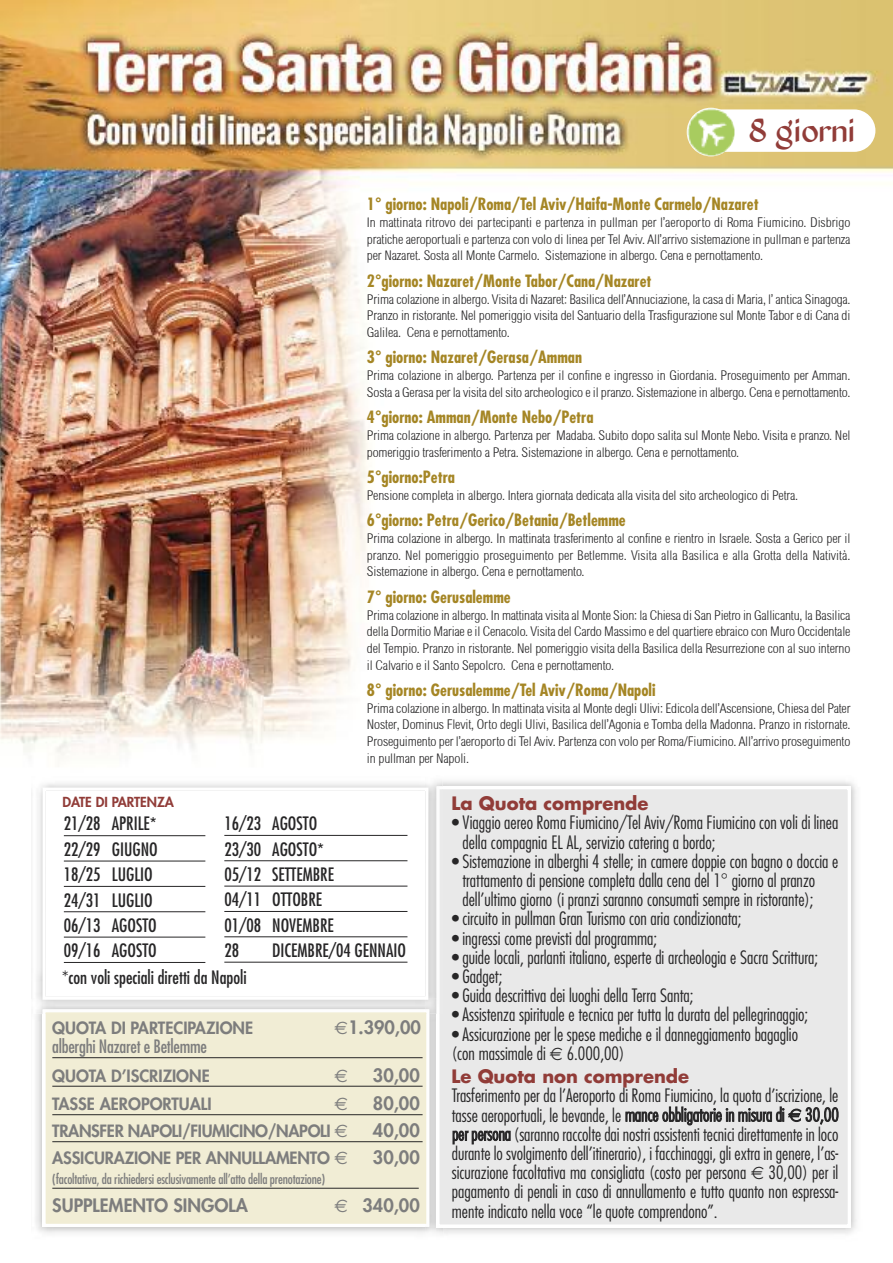
<style>
.page{position:relative;width:893px;height:1263px;background:#fff}
.page>*{position:absolute;margin:0;border:0;box-sizing:border-box;transform-origin:0 0}
.t1{font:36.3px "Kingthings Exeter";color:#913c38}
.t2{font:300 condensed 18px/19.2px "Futura";color:#272627}
.t3{font:condensed 18px/25.3px "Futura";color:#272627}
.t4{font:800 18px "Futura";color:#7d7d7d}
.t5{font:700 18px "Futura";color:#913c38}
.t6{font:condensed 18px "Futura";letter-spacing:-.015em;color:#7d7d7d}
.t7{font:18px "Euro Sans";color:#7d7d7d}
.t8{font:700 condensed 16.5px "Futura";color:#a58625}
.t9{font:800 16.5px "Futura";letter-spacing:-.01em;color:#7d7d7d}
.t10{font:13.5px/16.6px "Sertig";letter-spacing:-.01em;color:#272627;text-align:justify}
.t11{font:condensed 13.5px "Futura";letter-spacing:-.015em;color:#7d7d7d}
.t12{font:800 13.5px "Futura";color:#913c38}
.s1{font-family:"Helvetica";font-stretch:normal}
.s2{font-family:"Euro Sans";font-weight:400}
.s3{font-family:"Euro Sans";font-weight:400;font-size:18px}
</style>
<div class="page">
<img style="left:0;top:0;width:893px;height:756px">
<div style="left:689px;top:109px;width:186px;height:43px;background:#fff;border-radius:21px"></div>
<div style="left:45px;top:1014px;width:380px;height:210px;background:#f1edd5"></div>
<img style="left:425px;top:1014px;width:19px;height:223px">
<img style="left:425px;top:1014px;width:4px;height:213px">
<div style="left:437px;top:786px;width:411px;height:441px;background:#e9e9e9"></div>
<hr style="left:52px;top:1057px;width:371px;height:1px;background:#272627">
<hr style="left:52px;top:1086px;width:371px;height:1px;background:#272627">
<hr style="left:52px;top:1114px;width:371px;height:1px;background:#272627">
<hr style="left:52px;top:1141px;width:371px;height:1px;background:#272627">
<hr style="left:52px;top:1188px;width:367px;height:1px;background:#272627">
<img style="left:687px;top:108px;width:48px;height:48px;border-radius:50%">
<img style="left:31px;top:783px;width:394px;height:231px">
<img style="left:43px;top:1009px;width:382px;height:4px">
<img style="left:425px;top:778px;width:17px;height:220px">
<img style="left:425px;top:998px;width:12px;height:16px">
<svg style="left:425px;top:1009px;width:4px;height:5px"></svg>
<img style="left:437px;top:786px;width:5px;height:228px">
<svg style="left:43px;top:787px;width:385px;height:213px"></svg>
<hr style="left:64px;top:835px;width:141px;height:1px;background:#272627">
<hr style="left:64px;top:861px;width:141px;height:1px;background:#272627">
<hr style="left:64px;top:886px;width:141px;height:1px;background:#272627">
<hr style="left:64px;top:911px;width:141px;height:1px;background:#272627">
<hr style="left:64px;top:937px;width:141px;height:1px;background:#272627">
<hr style="left:64px;top:962px;width:141px;height:1px;background:#272627">
<hr style="left:224px;top:835px;width:183px;height:1px;background:#272627">
<hr style="left:224px;top:860px;width:183px;height:1px;background:#272627">
<hr style="left:224px;top:886px;width:183px;height:1px;background:#272627">
<hr style="left:224px;top:911px;width:183px;height:1px;background:#272627">
<hr style="left:224px;top:936px;width:183px;height:1px;background:#272627">
<hr style="left:224px;top:962px;width:183px;height:1px;background:#272627">
<svg style="left:550px;top:1047px;width:12px;height:13px"></svg>
<svg style="left:789px;top:1109px;width:12px;height:12px"></svg>
<svg style="left:751px;top:1167px;width:12px;height:12px"></svg>
<h1 class="t1" style="left:749px;top:108px;width:108px">8 giorni</h1>
<p class="t8" style="left:367px;top:197px;width:393px">1° giorno: Napoli/Roma/Tel Aviv/Haifa-Monte Carmelo/Nazaret</p>
<p class="t10" style="left:367px;top:215px;width:485px">In mattinata ritrovo dei partecipanti e partenza in pullman per l’aeroporto di Roma Fiumicino. Disbrigo pratiche aeroportuali e partenza con volo di linea per Tel Aviv. All’arrivo sistemazione in pullman e partenza per Nazaret. Sosta all Monte Carmelo. Sistemazione in albergo. Cena e pernottamento.</p>
<p class="t8" style="left:367px;top:274px;width:286px">2°giorno: Nazaret/Monte Tabor/Cana/Nazaret</p>
<p class="t10" style="left:367px;top:292px;width:485px">Prima colazione in albergo. Visita di Nazaret: Basilica dell’Annuciazione, la casa di Maria, l’ antica Sinagoga.<br>Pranzo in ristorante. Nel pomeriggio visita del Santuario della Trasfigurazione sul Monte Tabor e di Cana di Galilea. Cena e pernottamento.</p>
<p class="t8" style="left:367px;top:350px;width:217px">3° giorno: Nazaret/Gerasa/Amman</p>
<p class="t10" style="left:367px;top:368px;width:485px">Prima colazione in albergo. Partenza per il confine e ingresso in Giordania. Proseguimento per Amman.<br>Sosta a Gerasa per la visita del sito archeologico e il pranzo. Sistemazione in albergo. Cena e pernottamento.</p>
<p class="t8" style="left:367px;top:410px;width:228px">4°giorno: Amman/Monte Nebo/Petra</p>
<p class="t10" style="left:367px;top:428px;width:485px">Prima colazione in albergo. Partenza per Madaba. Subito dopo salita sul Monte Nebo. Visita e pranzo. Nel pomeriggio trasferimento a Petra. Sistemazione in albergo. Cena e pernottamento.</p>
<p class="t8" style="left:367px;top:470px;width:90px">5°giorno:Petra</p>
<p class="t10" style="left:367px;top:488px;width:433px">Pensione completa in albergo. Intera giornata dedicata alla visita del sito archeologico di Petra.</p>
<p class="t8" style="left:367px;top:513px;width:260px">6°giorno: Petra/Gerico/Betania/Betlemme</p>
<p class="t10" style="left:367px;top:531px;width:485px">Prima colazione in albergo. In mattinata trasferimento al confine e rientro in Israele. Sosta a Gerico per il pranzo. Nel pomeriggio proseguimento per Betlemme. Visita alla Basilica e alla Grotta della Natività.<br>Sistemazione in albergo. Cena e pernottamento.</p>
<p class="t8" style="left:367px;top:590px;width:145px">7° giorno: Gerusalemme</p>
<p class="t10" style="left:367px;top:608px;width:485px">Prima colazione in albergo. In mattinata visita al Monte Sion: la Chiesa di San Pietro in Gallicantu, la Basilica della Dormitio Mariae e il Cenacolo. Visita del Cardo Massimo e del quartiere ebraico con Muro Occidentale del Tempio. Pranzo in ristorante. Nel pomeriggio visita della Basilica della Resurrezione con al suo interno il Calvario e il Santo Sepolcro. Cena e pernottamento.</p>
<p class="t8" style="left:367px;top:683px;width:290px">8° giorno: Gerusalemme/Tel Aviv/Roma/Napoli</p>
<p class="t10" style="left:367px;top:701px;width:485px">Prima colazione in albergo. In mattinata visita al Monte degli Ulivi: Edicola dell’Ascensione, Chiesa del Pater Noster, Dominus Flevit, Orto degli Ulivi, Basilica dell’Agonia e Tomba della Madonna. Pranzo in ristornate.<br>Proseguimento per l’aeroporto di Tel Aviv. Partenza con volo per Roma/Fiumicino. All’arrivo proseguimento in pullman per Napoli.</p>
<p class="t12" style="left:62px;top:795px;width:113px">DATE DI PARTENZA</p>
<h2 class="t3" style="left:64px;top:812px;width:95px">21/28 APRILE<span class="s1">*<br></span>22/29 GIUGNO<br>18/25 LUGLIO<br>24/31 LUGLIO<br>06/13 AGOSTO<br>09/16 AGOSTO</h2>
<h2 class="t3" style="left:224px;top:812px;width:111px">16/23 AGOSTO<br>23/30 AGOSTO<span class="s1">*<br></span>05/12 SETTEMBRE<br>04/11 OTTOBRE<br>01/08 NOVEMBRE<br>28</h2>
<h2 class="t3" style="left:272px;top:939px;width:135px">DICEMBRE/04 GENNAIO</h2>
<h2 class="t3" style="left:62px;top:965px;width:186px">*con voli speciali diretti da Napoli</h2>
<p class="t9" style="left:52px;top:1020px;width:202px">QUOTA DI PARTECIPAZIONE</p>
<h2 class="t4" style="left:335px;top:1018px;width:88px"><span class="s2">€</span>1.390,00</h2>
<h2 class="t6" style="left:52px;top:1038px;width:156px">alberghi Nazaret e Betlemme</h2>
<p class="t9" style="left:52px;top:1068px;width:159px">QUOTA D’ISCRIZIONE</p>
<h2 class="t7" style="left:335px;top:1065px;width:15px">€</h2>
<h2 class="t4" style="left:373px;top:1066px;width:48px">30,00</h2>
<p class="t9" style="left:52px;top:1096px;width:161px">TASSE AEROPORTUALI</p>
<h2 class="t7" style="left:335px;top:1093px;width:15px">€</h2>
<h2 class="t4" style="left:373px;top:1095px;width:48px">80,00</h2>
<p class="t9" style="left:52px;top:1123px;width:297px">TRANSFER NAPOLI/FIUMICINO/NAPOLI <span class="s3">€</span></p>
<h2 class="t4" style="left:373px;top:1122px;width:48px">40,00</h2>
<p class="t9" style="left:52px;top:1150px;width:297px">ASSICURAZIONE PER ANNULLAMENTO <span class="s3">€</span></p>
<h2 class="t4" style="left:373px;top:1149px;width:48px">30,00</h2>
<p class="t11" style="left:52px;top:1172px;width:274px">(facoltativa, da richiedersi esclusivamente all’atto della prenotazione)</p>
<h2 class="t4" style="left:52px;top:1197px;width:197px">SUPPLEMENTO SINGOLA</h2>
<h2 class="t4" style="left:335px;top:1197px;width:87px"><span class="s2">€</span> 340,00</h2>
<h2 class="t5" style="left:452px;top:795px;width:198px">La Quota comprende</h2>
<h2 class="t2" style="left:462px;top:814px;width:377px;text-indent:-11px">• Viaggio aereo Roma Fiumicino/Tel Aviv/Roma Fiumicino con voli di linea della compagnia EL AL, servizio catering a bordo;</h2>
<h2 class="t2" style="left:462px;top:853px;width:377px;text-indent:-11px">• Sistemazione in alberghi 4 stelle; in camere doppie con bagno o doccia e trattamento di pensione completa dalla cena del 1° giorno al pranzo dell’ultimo giorno (i pranzi saranno consumati sempre in ristorante);</h2>
<h2 class="t2" style="left:452px;top:910px;width:291px">• circuito in pullman Gran Turismo con aria condizionata;</h2>
<h2 class="t2" style="left:452px;top:929px;width:207px">• ingressi come previsti dal programma;</h2>
<h2 class="t2" style="left:452px;top:949px;width:368px">• guide locali, parlanti italiano, esperte di archeologia e Sacra Scrittura;</h2>
<h2 class="t2" style="left:452px;top:968px;width:52px">• Gadget;</h2>
<h2 class="t2" style="left:452px;top:987px;width:243px">• Guida descrittiva dei luoghi della Terra Santa;</h2>
<h2 class="t2" style="left:452px;top:1006px;width:358px">• Assistenza spirituale e tecnica per tutta la durata del pellegrinaggio;</h2>
<h2 class="t2" style="left:452px;top:1025px;width:348px">• Assicurazione per le spese mediche e il danneggiamento bagaglio (con massimale di 6.000,00)</h2>
<h2 class="t5" style="left:452px;top:1068px;width:239px">Le Quota non comprende</h2>
<p class="t2" style="left:452px;top:1087px;width:388px;text-align:justify">Trasferimento per da l’Aeroporto di Roma Fiumicino, la quota d’iscrizione, le tasse aeroportuali, le bevande, le mance obbligatorie in misura di 30,00 per persona (saranno raccolte dai nostri assistenti tecnici direttamente in loco durante lo svolgimento dell’itinerario), i facchinaggi, gli extra in genere, l’as&shy;sicurazione facoltativa ma consigliata (costo per persona 30,00) per il pagamento di penali in caso di annullamento e tutto quanto non espressa&shy;mente indicato nella voce “le quote comprendono”.</p>
</div>
